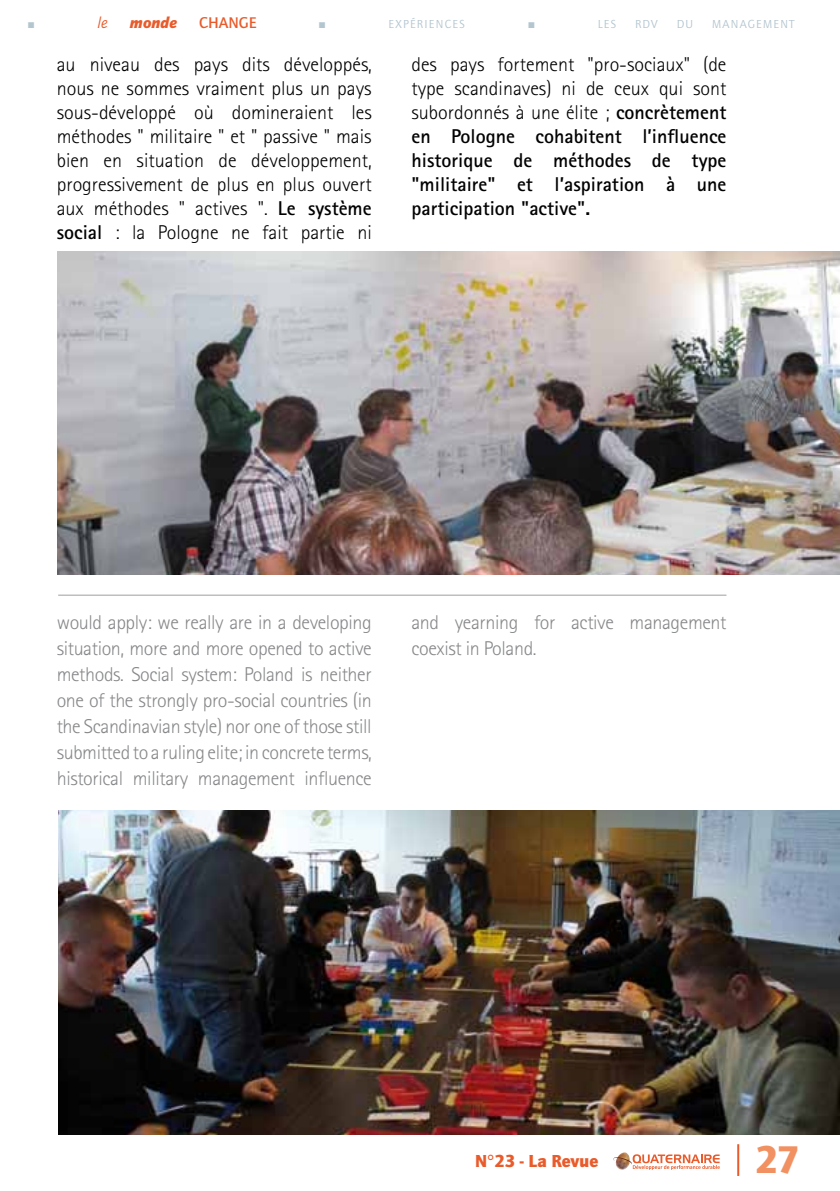
<style>
.page{position:relative;width:840px;height:1191px;background:#fff}
.page>*{position:absolute;margin:0;border:0;box-sizing:border-box;transform-origin:0 0}
.t1{font:900 40px "Quay Itc T";color:#f19162}
.t2{font:300 20px/26px "Rotis Sans Serif";letter-spacing:-.02em;color:#87888a;text-align:justify}
.t3{font:300 20px/24px "Rotis Sans Serif";color:#000;text-align:justify}
.t4{font:700 20px/24px "Rotis Sans Serif";color:#000;text-align:justify}
.t5{font:900 18px "Quay Itc T";color:#e95b2b}
.t6{font:700 16px "Quay Itc T";color:#e95b2b}
.t7{font:italic 900 16px "Quay Itc T";color:#e95b2b}
.t8{font:italic 16px "Quay Itc T";color:#e95b2b}
.t9{font:12px "Quay Itc T";letter-spacing:.1em;color:#b3c5cf}
.s1{font-weight:700}
.s2{font-weight:300}
</style>
<div class="page">
<hr style="left:736px;top:1144px;width:2px;height:32px;background:#e95b2b">
<svg style="left:613px;top:1152px;width:106px;height:17px"></svg>
<hr style="left:58px;top:594px;width:668px;height:1px;background:#9c9e9f">
<img style="left:58px;top:811px;width:781px;height:323px">
<img style="left:57px;top:251px;width:782px;height:323px">
<p class="t8" style="left:97px;top:13px;width:12px">le</p>
<p class="t7" style="left:130px;top:13px;width:48px">monde</p>
<p class="t6" style="left:199px;top:13px;width:59px">CHANGE</p>
<p class="t9" style="left:388px;top:17px;width:78px">EXPÉRIENCES</p>
<p class="t9" style="left:597px;top:17px;width:20px">LES</p>
<p class="t9" style="left:634px;top:17px;width:24px">RDV</p>
<p class="t9" style="left:676px;top:17px;width:18px">DU</p>
<p class="t9" style="left:712px;top:17px;width:84px">MANAGEMENT</p>
<p class="t3" style="left:57px;top:52px;width:316px">au niveau des pays dits développés, nous ne sommes vraiment plus un pays sous-développé où domineraient les méthodes " militaire " et " passive " mais bien en situation de développement, progressivement de plus en plus ouvert aux méthodes " actives ". <span class="s1">Le système social</span> : la Pologne ne fait partie ni</p>
<p class="t4" style="left:411px;top:52px;width:316px"><span class="s2">des pays fortement "pro-sociaux" (de type scandinaves) ni de ceux qui sont subordonnés à une élite ;</span> concrètement en Pologne cohabitent l’influence historique de méthodes de type "militaire" et l’aspiration à une participation "active".</p>
<p class="t2" style="left:57px;top:609px;width:316px">would apply: we really are in a developing situation, more and more opened to active methods. Social system: Poland is neither one of the strongly pro-social countries (in the Scandinavian style) nor one of those still submitted to a ruling elite; in concrete terms, historical military management influence</p>
<p class="t2" style="left:411px;top:609px;width:316px">and yearning for active management coexist in Poland.</p>
<p class="t5" style="left:475px;top:1150px;width:125px">N°23 - La Revue</p>
<h1 class="t1" style="left:754px;top:1136px;width:47px">27</h1>
</div>
